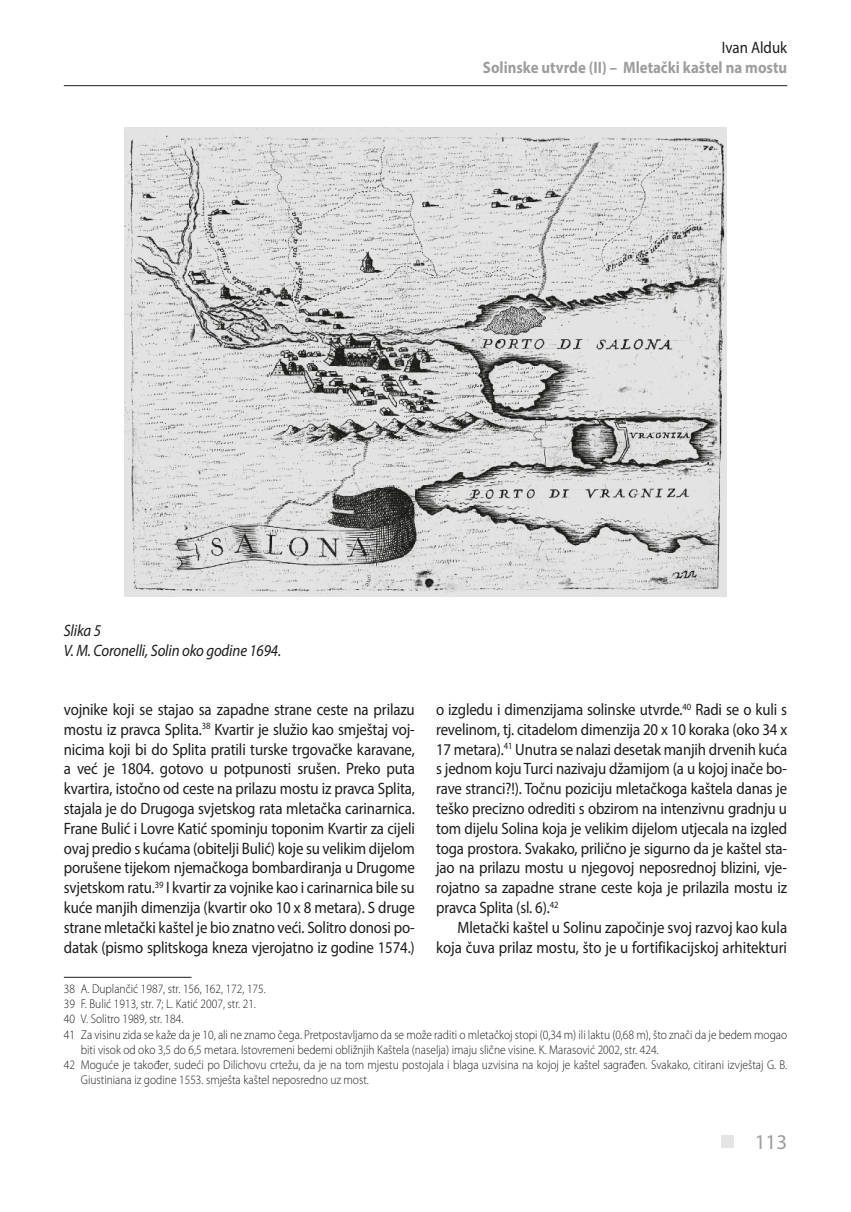
<style>
.page{position:relative;width:851px;height:1212px;background:#fff}
.page>*{position:absolute;margin:0;border:0;box-sizing:border-box;transform-origin:0 0}
.t1{font:21px "Myriad Pro";color:#9e9d9d}
.t2{font:16.5px/19.8px "Myriad Pro";letter-spacing:-.005em;color:#1c1c1b;text-align:justify;scale:.9 1}
.t3{font:700 16.5px "Myriad Pro";color:#9e9d9d;scale:.9 1}
.t4{font:italic 16.5px/19.8px "Myriad Pro";letter-spacing:-.01em;color:#1c1c1b;scale:.9 1}
.t5{font:300 12.75px "Myriad Pro";color:#1c1c1b;scale:.9 1}
</style>
<div class="page">
<hr style="left:64px;top:85px;width:723px;height:1px;background:#1c1c1b">
<div style="left:721px;top:1135px;width:12px;height:13px;background:#e4e4e4"></div>
<hr style="left:64px;top:977px;width:127px;height:1px;background:#1c1c1b">
<img style="left:125px;top:128px;width:601px;height:468px">
<p class="t2" style="left:721px;top:37px;width:74px">Ivan Alduk</p>
<p class="t3" style="left:483px;top:56px;width:339px">Solinske utvrde (II) – Mletački kaštel na mostu</p>
<p class="t4" style="left:64px;top:620px;width:243px">Slika 5<br>V. M. Coronelli, Solin oko godine 1694.</p>
<p class="t2" style="left:436px;top:699px;width:391px">o izgledu i dimenzijama solinske utvrde.<sup>40</sup> Radi se o kuli s revelinom, tj. citadelom dimenzija 20 x 10 koraka (oko 34 x 17 metara).<sup>41</sup> Unutra se nalazi desetak manjih drvenih kuća s jednom koju Turci nazivaju džamijom (a u kojoj inače bo&shy;rave stranci?!). Točnu poziciju mletačkoga kaštela danas je teško precizno odrediti s obzirom na intenzivnu gradnju u tom dijelu Solina koja je velikim dijelom utjecala na izgled toga prostora. Svakako, prilično je sigurno da je kaštel sta&shy;jao na prilazu mostu u njegovoj neposrednoj blizini, vje&shy;rojatno sa zapadne strane ceste koja je prilazila mostu iz pravca Splita (sl. 6).<sup>42</sup></p>
<p class="t2" style="left:436px;top:917px;width:391px;text-align:right">Mletački kaštel u Solinu započinje svoj razvoj kao kula koja čuva prilaz mostu, što je u fortifikacijskoj arhitekturi</p>
<p class="t2" style="left:64px;top:699px;width:391px">vojnike koji se stajao sa zapadne strane ceste na prilazu mostu iz pravca Splita.<sup>38</sup> Kvartir je služio kao smještaj voj&shy;nicima koji bi do Splita pratili turske trgovačke karavane, a već je 1804. gotovo u potpunosti srušen. Preko puta kvartira, istočno od ceste na prilazu mostu iz pravca Splita, stajala je do Drugoga svjetskog rata mletačka carinarnica.<br>Frane Bulić i Lovre Katić spominju toponim Kvartir za cijeli ovaj predio s kućama (obitelji Bulić) koje su velikim dijelom porušene tijekom njemačkoga bombardiranja u Drugome svjetskom ratu.<sup>39</sup> I kvartir za vojnike kao i carinarnica bile su kuće manjih dimenzija (kvartir oko 10 x 8 metara). S druge strane mletački kaštel je bio znatno veći. Solitro donosi po&shy;datak (pismo splitskoga kneza vjerojatno iz godine 1574.)</p>
<p class="t5" style="left:64px;top:981px;width:226px">38 A. Duplančić 1987, str. 156, 162, 172, 175.</p>
<p class="t5" style="left:64px;top:996px;width:215px">39 F. Bulić 1913, str. 7; L. Katić 2007, str. 21.</p>
<p class="t5" style="left:64px;top:1012px;width:134px">40 V. Solitro 1989, str. 184.</p>
<p class="t5" style="left:64px;top:1027px;width:805px">41 Za visinu zida se kaže da je 10, ali ne znamo čega. Pretpostavljamo da se može raditi o mletačkoj stopi (0,34 m) ili laktu (0,68 m), što znači da je bedem mogao</p>
<p class="t5" style="left:81px;top:1042px;width:643px">biti visok od oko 3,5 do 6,5 metara. Istovremeni bedemi obližnjih Kaštela (naselja) imaju slične visine. K. Marasović 2002, str. 424.</p>
<p class="t5" style="left:64px;top:1058px;width:805px">42 Moguće je također, sudeći po Dilichovu crtežu, da je na tom mjestu postojala i blaga uzvisina na kojoj je kaštel sagrađen. Svakako, citirani izvještaj G. B.</p>
<p class="t5" style="left:81px;top:1073px;width:321px">Giustiniana iz godine 1553. smješta kaštel neposredno uz most.</p>
<p class="t1" style="left:754px;top:1128px;width:34px">113</p>
</div>
